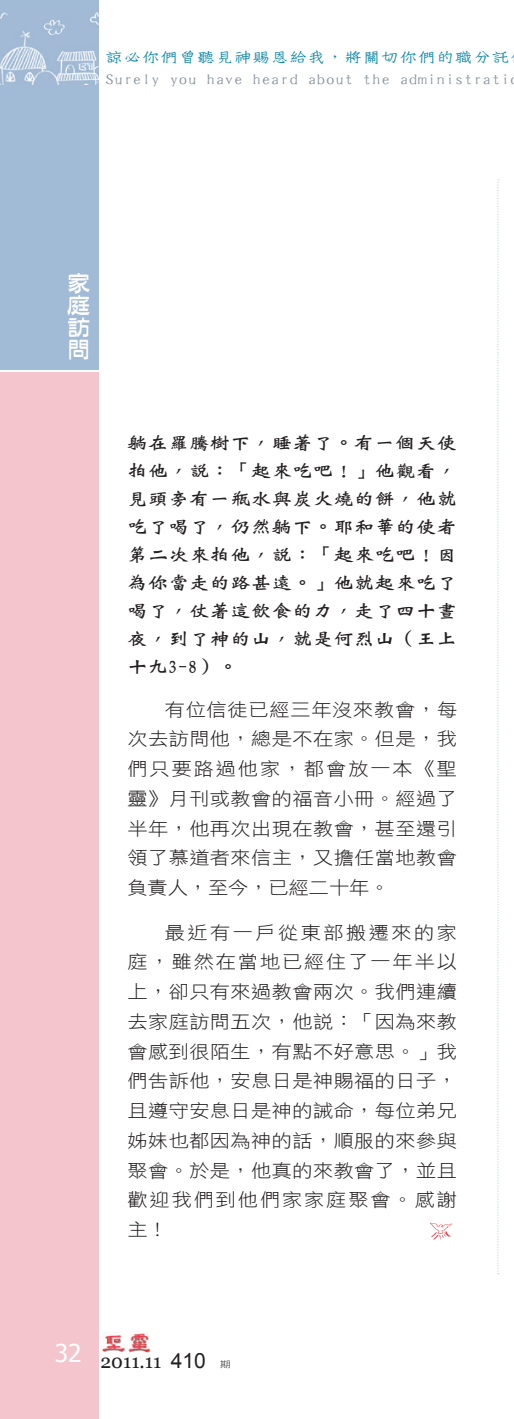
<style>
.page{position:relative;width:514px;height:1419px;background:#fff}
.page>*{position:absolute;margin:0;border:0;box-sizing:border-box;transform-origin:0 0}
.t1{font:22.05px/22.1px "DF Ya Yi W6 WIN BF";color:#fff;text-align:justify;scale:1.11 1}
.t2{font:19.25px "Georgia";color:#231f20}
.t3{font:18.2px/29.8px "DF Hei W3 WIN BF";letter-spacing:.025em;color:#231f20;text-align:justify;scale:1.11 1}
.Normal經文{font:18.2px/28px "DF Wei Bei W7 WIN BF";letter-spacing:.025em;color:#231f20;text-align:justify;scale:1.11 1}
.t4{font:16.45px "DF Tie Xian W3 WIN BF";color:#88919c;scale:1.11 1}
.t5{font:16.45px "DF Tie Xian W3 WIN BF";color:#0683a6;scale:1.11 1}
.t6{font:8.75px "DF Hei W5 WIN BF";color:#57585a;scale:1.25 1}
.s1{font-family:"Arial";font-size:21px}
</style>
<div class="page">
<img style="left:102px;top:1332px;width:49px;height:22px">
<div style="left:0;top:0;width:98px;height:369px;background:#a1bad6"></div>
<div style="left:0;top:372px;width:98px;height:1047px;background:#f4c5cc"></div>
<img style="left:0;top:12px;width:98px;height:72px">
<svg style="left:430px;top:1223px;width:21px;height:17px"></svg>
<svg style="left:497px;top:179px;width:1px;height:1095px"></svg>
<p class="t5" style="left:105px;top:49px;width:366px">諒必你們曾聽見神賜恩給我，將關切你們的職分託</p>
<p class="t4" style="left:105px;top:71px;width:366px">Surely you have heard about the administrati</p>
<p class="t1" style="left:66px;top:272px;width:23px">家庭訪問</p>
<p class="Normal經文" style="left:127px;top:428px;width:298px">躺在羅騰樹下，睡著了。有一個天使拍他，說：「起來吃吧！」他觀看，見頭旁有一瓶水與炭火燒的餅，他就吃了喝了，仍然躺下。耶和華的使者第二次來拍他，說：「起來吃吧！因為你當走的路甚遠。」他就起來吃了喝了，仗著這飲食的力，走了四十晝夜，到了神的山，就是何烈山（王上十九3-8）。</p>
<p class="t3" style="left:127px;top:694px;width:298px;text-indent:37px">有位信徒已經三年沒來教會，每次去訪問他，總是不在家。但是，我們只要路過他家，都會放一本《聖靈》月刊或教會的福音小冊。經過了半年，他再次出現在教會，甚至還引領了慕道者來信主，又擔任當地教會負責人，至今，已經二十年。</p>
<p class="t3" style="left:127px;top:917px;width:298px;text-indent:37px">最近有一戶從東部搬遷來的家庭，雖然在當地已經住了一年半以上，卻只有來過教會兩次。我們連續去家庭訪問五次，他說：「因為來教會感到很陌生，有點不好意思。」我們告訴他，安息日是神賜福的日子，且遵守安息日是神的誡命，每位弟兄姊妹也都因為神的話，順服的來參與聚會。於是，他真的來教會了，並且歡迎我們到他們家家庭聚會。感謝主！</p>
<p class="t2" style="left:55px;top:1349px;width:152px"><sup>32</sup> 2011.11 <span class="s1">410</span></p>
<p class="t6" style="left:219px;top:1359px;width:10px">期</p>
</div>
